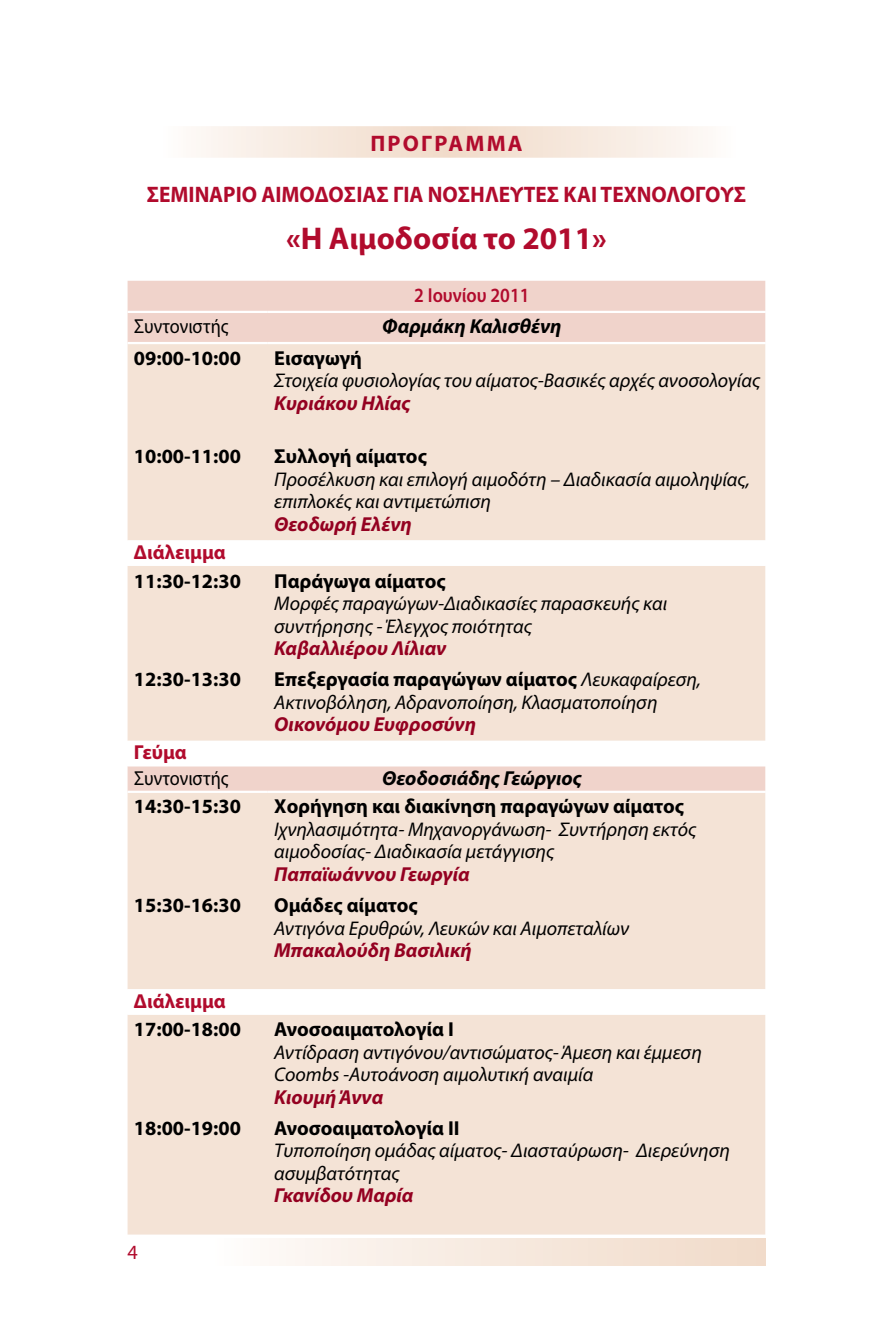
<style>
.page{position:relative;width:893px;height:1340px;background:#fff}
.page>*{position:absolute;margin:0;border:0;box-sizing:border-box;transform-origin:0 0}
.t1{font:700 31.5px "Myriad Pro";color:#b10b2d}
.t2{font:700 22.5px "Myriad Pro";color:#b10b2d;scale:.95 1}
.t3{font:700 22.5px "Myriad Pro";letter-spacing:.1em;color:#b10b2d}
.t4{font:700 20.25px/28.8px "Myriad Pro";color:#000}
.t5{font:italic 700 20.25px "Myriad Pro";color:#940121}
.t6{font:italic 700 20.25px "Myriad Pro";color:#000}
.t7{font:20.25px/25.4px "Myriad Pro";color:#000;scale:.9 1}
.t8{font:600 20.25px "Myriad Pro";color:#b10b2d;scale:.9 1}
.t9{font:20.25px "Myriad Pro";color:#b10b2d}
.t10{font:italic 19.8px/22.5px "Myriad Pro";color:#000}
.s1{color:#b10b2d}
.s2{font-weight:400;font-style:italic;font-size:19.8px}
.s3{font-weight:700;color:#b10b2d}
</style>
<div class="page">
<svg style="left:196px;top:126px;width:507px;height:32px"></svg>
<div style="left:159px;top:1238px;width:606px;height:27px;background:linear-gradient(to right,#fff,#f0dac8)"></div>
<div style="left:128px;top:281px;width:637px;height:61px;background:#f0d3cb"></div>
<div style="left:128px;top:344px;width:637px;height:890px;background:#f4e3d6"></div>
<svg style="left:128px;top:540px;width:638px;height:474px;fill:#f4e3d6"></svg>
<hr style="left:128px;top:311px;width:140px;height:2px;background:#fff">
<hr style="left:268px;top:311px;width:497px;height:2px;background:#fff">
<hr style="left:128px;top:790px;width:140px;height:3px;background:#fff">
<hr style="left:268px;top:790px;width:497px;height:3px;background:#fff">
<hr style="left:765px;top:790px;width:128px;height:3px;background:#fff">
<p class="t3" style="left:370px;top:129px;width:154px">ΠΡΟΓΡΑΜΜΑ</p>
<p class="t2" style="left:147px;top:180px;width:632px">ΣΕΜΙΝΑΡΙΟ ΑΙΜΟΔΟΣΙΑΣ ΓΙΑ ΝΟΣΗΛΕΥΤΕΣ ΚΑΙ ΤΕΧΝΟΛΟΓΟΥΣ</p>
<p class="t1" style="left:286px;top:217px;width:322px">«Η Αιμοδοσία το 2011»</p>
<p class="t8" style="left:414px;top:283px;width:130px">2 Ιουνίου 2011</p>
<p class="t7" style="left:134px;top:314px;width:106px">Συντονιστής</p>
<p class="t6" style="left:382px;top:313px;width:181px">Φαρμάκη Καλισθένη</p>
<p class="t4" style="left:134px;top:343px;width:108px">09:00-10:00</p>
<p class="t4" style="left:274px;top:343px;width:89px">Εισαγωγή</p>
<p class="t10" style="left:274px;top:369px;width:487px">Στοιχεία φυσιολογίας του αίματος-Βασικές αρχές ανοσολογίας</p>
<p class="t5" style="left:274px;top:389px;width:138px">Κυριάκου Ηλίας</p>
<p class="t4" style="left:134px;top:441px;width:108px">10:00-11:00</p>
<p class="t4" style="left:274px;top:441px;width:154px">Συλλογή αίματος</p>
<p class="t10" style="left:274px;top:467px;width:477px">Προσέλκυση και επιλογή αιμοδότη – Διαδικασία αιμοληψίας, επιπλοκές και αντιμετώπιση</p>
<p class="t5" style="left:274px;top:511px;width:139px">Θεοδωρή Ελένη</p>
<p class="t4" style="left:134px;top:537px;width:108px"><span class="s1">Διάλειμμα<br></span>11:30-12:30</p>
<p class="t4" style="left:274px;top:565px;width:173px">Παράγωγα αίματος</p>
<p class="t10" style="left:274px;top:592px;width:395px">Μορφές παραγώγων-Διαδικασίες παρασκευής και συντήρησης - Έλεγχος ποιότητας</p>
<p class="t5" style="left:274px;top:635px;width:173px">Καβαλλιέρου Λίλιαν</p>
<p class="t4" style="left:134px;top:664px;width:108px">12:30-13:30</p>
<p class="t4" style="left:274px;top:664px;width:428px">Επεξεργασία παραγώγων αίματος <span class="s2">Λευκαφαίρεση,</span></p>
<p class="t10" style="left:274px;top:690px;width:385px">Ακτινοβόληση, Αδρανοποίηση, Κλασματοποίηση</p>
<p class="t5" style="left:274px;top:711px;width:203px">Οικονόμου Ευφροσύνη</p>
<p class="t7" style="left:134px;top:739px;width:106px"><span class="s3">Γεύμα<br></span>Συντονιστής</p>
<p class="t6" style="left:382px;top:764px;width:201px">Θεοδοσιάδης Γεώργιος</p>
<p class="t4" style="left:134px;top:791px;width:108px">14:30-15:30</p>
<p class="t4" style="left:274px;top:791px;width:411px">Χορήγηση και διακίνηση παραγώγων αίματος</p>
<p class="t10" style="left:274px;top:817px;width:423px">Ιχνηλασιμότητα- Μηχανοργάνωση- Συντήρηση εκτός αιμοδοσίας- Διαδικασία μετάγγισης</p>
<p class="t5" style="left:274px;top:861px;width:197px">Παπαϊωάννου Γεωργία</p>
<p class="t4" style="left:134px;top:890px;width:108px">15:30-16:30</p>
<p class="t4" style="left:274px;top:890px;width:145px">Ομάδες αίματος</p>
<p class="t10" style="left:274px;top:916px;width:356px">Αντιγόνα Ερυθρών, Λευκών και Αιμοπεταλίων</p>
<p class="t5" style="left:274px;top:937px;width:199px">Μπακαλούδη Βασιλική</p>
<p class="t4" style="left:134px;top:985px;width:108px"><span class="s1">Διάλειμμα<br></span>17:00-18:00</p>
<p class="t4" style="left:274px;top:1014px;width:181px">Ανοσοαιματολογία Ι</p>
<p class="t10" style="left:274px;top:1040px;width:429px">Αντίδραση αντιγόνου/αντισώματος- Άμεση και έμμεση<br>Coombs -Αυτοάνοση αιμολυτική αναιμία</p>
<p class="t5" style="left:274px;top:1083px;width:111px">Κιουμή Άννα</p>
<p class="t4" style="left:134px;top:1113px;width:108px">18:00-19:00</p>
<p class="t4" style="left:274px;top:1113px;width:187px">Ανοσοαιματολογία ΙΙ</p>
<p class="t10" style="left:274px;top:1139px;width:457px">Τυποποίηση ομάδας αίματος- Διασταύρωση- Διερεύνηση ασυμβατότητας</p>
<p class="t5" style="left:274px;top:1182px;width:141px">Γκανίδου Μαρία</p>
<p class="t9" style="left:128px;top:1240px;width:12px">4</p>
</div>
